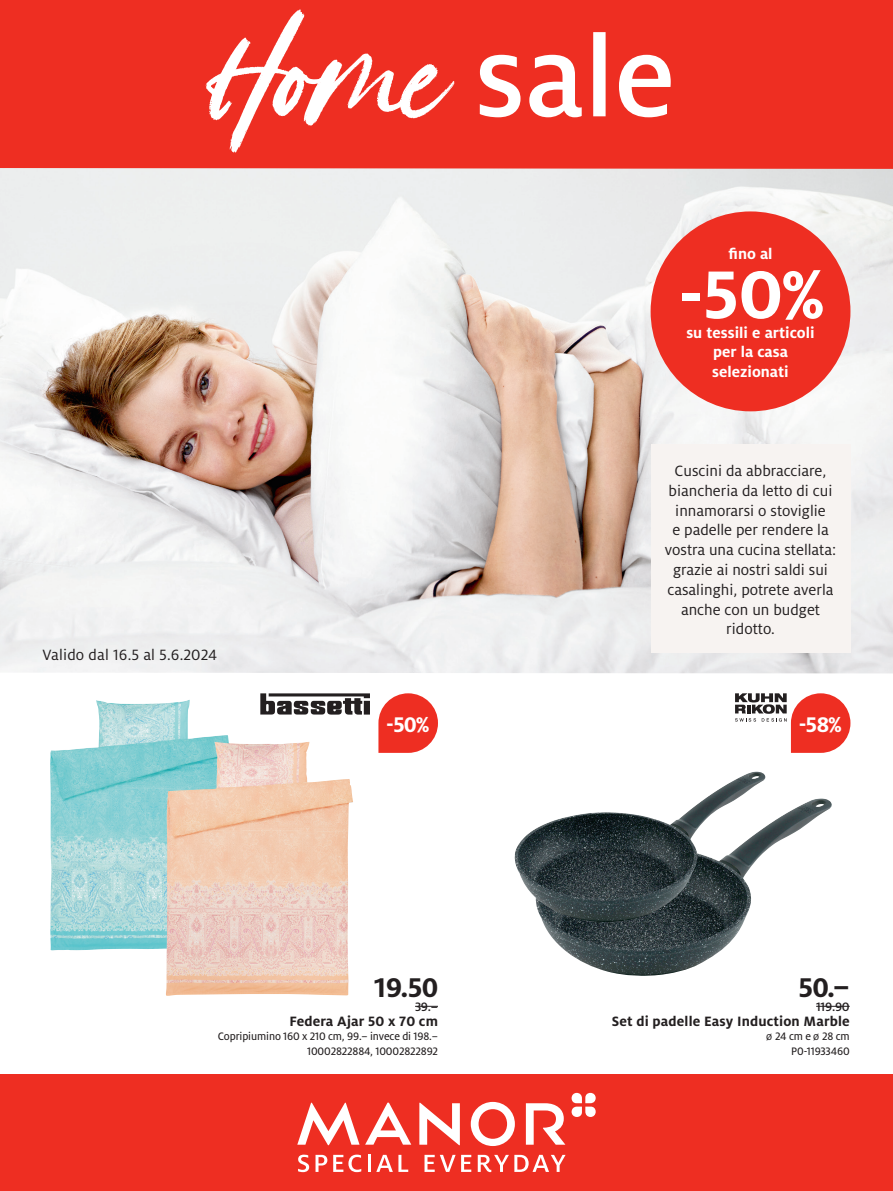
<style>
.page{position:relative;width:893px;height:1191px;background:#fff}
.page>*{position:absolute;margin:0;border:0;box-sizing:border-box;transform-origin:0 0}
.t1{font:700 75px "Milofor Manor";color:#fff}
.t2{font:700 30px "Milofor Manor";color:#231f20}
.t3{font:700 23.4px "Milofor Manor";color:#fff}
.t4{font:16.5px/19.8px "Milofor Manor";color:#231f20;text-align:center}
.t5{font:700 16.5px/19.5px "Milofor Manor";color:#fff;text-align:center}
.t6{font:700 15px "Milofor Manor";letter-spacing:.01em;color:#231f20}
.t7{font:500 13.5px "Milofor Manor";letter-spacing:-.02em;color:#231f20}
.t8{font:12px/14.4px "Milofor Manor Text";letter-spacing:-.01em;color:#231f20;text-align:right}
.s1{font-family:"Milofor Manor"}
</style>
<div class="page">
<div style="left:0;top:0;width:893px;height:168px;background:#ee2e22"></div>
<div style="left:0;top:1074px;width:893px;height:117px;background:#ee2e22"></div>
<svg style="left:526px;top:1103px;width:39px;height:41px"></svg>
<svg style="left:471px;top:1101px;width:44px;height:45px"></svg>
<svg style="left:419px;top:1102px;width:41px;height:43px"></svg>
<svg style="left:297px;top:1102px;width:114px;height:43px"></svg>
<svg style="left:298px;top:1154px;width:11px;height:18px"></svg>
<svg style="left:315px;top:1154px;width:12px;height:17px"></svg>
<svg style="left:333px;top:1154px;width:28px;height:18px"></svg>
<hr style="left:368px;top:1154px;width:3px;height:17px;background:#fff">
<svg style="left:376px;top:1154px;width:32px;height:17px"></svg>
<svg style="left:424px;top:1154px;width:47px;height:17px"></svg>
<svg style="left:478px;top:1154px;width:88px;height:18px"></svg>
<svg style="left:572px;top:1092px;width:24px;height:25px"></svg>
<img style="left:0;top:168px;width:893px;height:505px">
<svg style="left:378px;top:693px;width:60px;height:60px"></svg>
<svg style="left:260px;top:693px;width:110px;height:21px"></svg>
<svg style="left:735px;top:693px;width:115px;height:60px"></svg>
<img style="left:544px;top:798px;width:288px;height:178px">
<img style="left:514px;top:771px;width:251px;height:153px">
<img style="left:50px;top:700px;width:179px;height:250px">
<img style="left:166px;top:742px;width:187px;height:254px">
<svg style="left:480px;top:32px;width:191px;height:85px"></svg>
<svg style="left:205px;top:10px;width:249px;height:143px"></svg>
<div style="left:651px;top:444px;width:199px;height:209px;background:#f7f3f1"></div>
<div style="left:651px;top:211px;width:199px;height:200px;background:#ee2e22;border-radius:50%"></div>
<svg style="left:415px;top:1006px;width:23px;height:1px"></svg>
<hr style="left:816px;top:1006px;width:34px;height:1px;background:#231f20">
<p class="t5" style="left:728px;top:243px;width:46px">fino al</p>
<h1 class="t1" style="left:678px;top:248px;width:146px">-50%</h1>
<p class="t5" style="left:686px;top:322px;width:130px">su tessili e articoli per la casa selezionati</p>
<p class="t4" style="left:43px;top:646px;width:176px">Valido dal 16.5 al 5.6.2024</p>
<p class="t4" style="left:665px;top:462px;width:173px">Cuscini da abbracciare, biancheria da letto di cui innamorarsi o stoviglie<br>e padelle per rendere la vostra una cucina stellata: grazie ai nostri saldi sui casalinghi, potrete averla anche con un budget ridotto.</p>
<h3 class="t3" style="left:386px;top:710px;width:44px">-50%</h3>
<h3 class="t3" style="left:799px;top:710px;width:44px">-58%</h3>
<h2 class="t2" style="left:373px;top:969px;width:67px">19.50</h2>
<p class="t7" style="left:415px;top:998px;width:24px">39.–</p>
<p class="t6" style="left:289px;top:1012px;width:150px">Federa Ajar 50 x 70 cm</p>
<p class="t8" style="left:218px;top:1029px;width:222px">Copripiumino 160 x 210 cm, 99.– invece di 198.–<br>10002822884, 10002822892</p>
<h2 class="t2" style="left:798px;top:969px;width:53px">50.–</h2>
<p class="t7" style="left:816px;top:998px;width:35px">119.90</p>
<p class="t6" style="left:612px;top:1012px;width:239px">Set di padelle Easy Induction Marble</p>
<p class="t8" style="left:766px;top:1029px;width:85px"><span class="s1">ø</span> 24 cm e <span class="s1">ø</span> 28 cm<br>P0-11933460</p>
</div>
